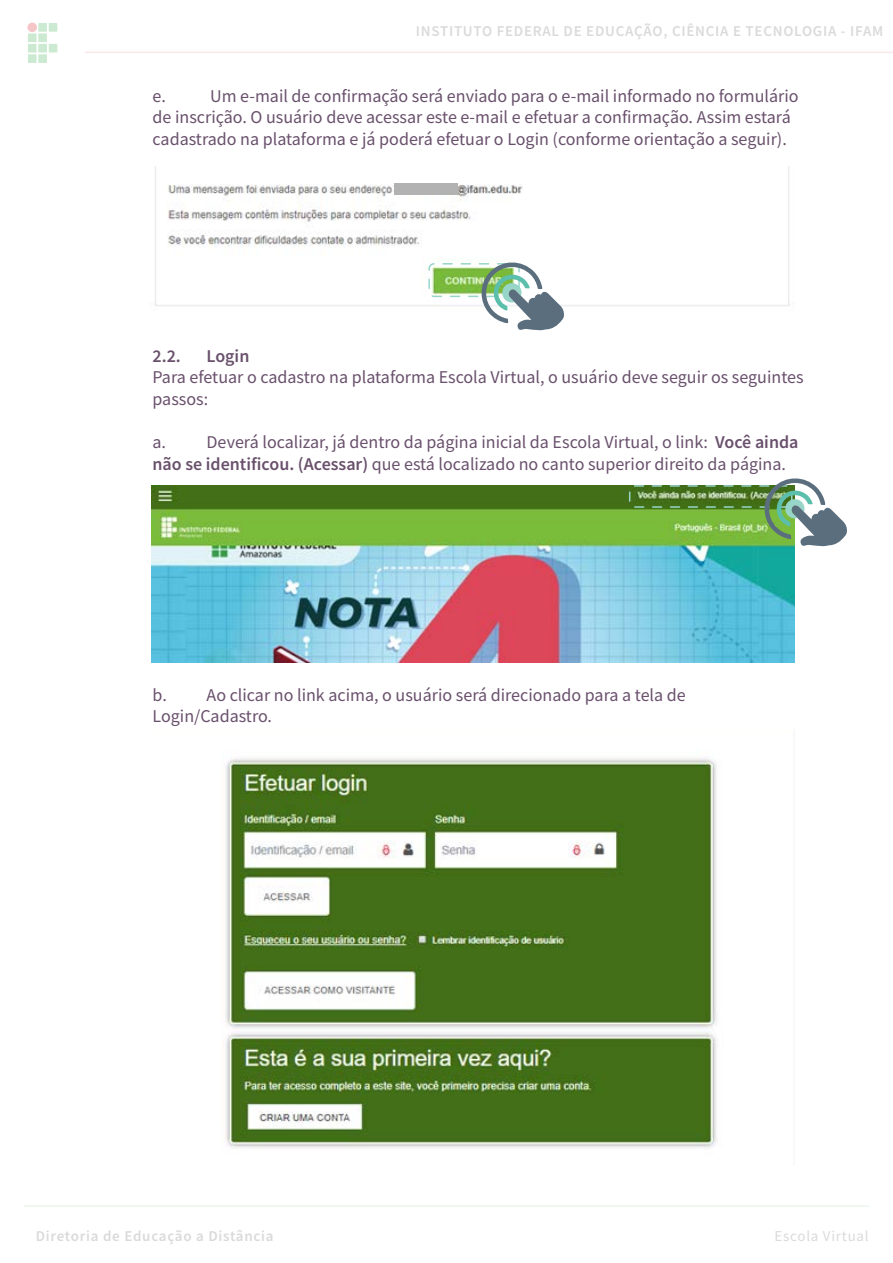
<style>
.page{position:relative;width:893px;height:1263px;background:#fff}
.page>*{position:absolute;margin:0;border:0;box-sizing:border-box;transform-origin:0 0}
.t1{font:18px/21.6px "Source Sans Pro";color:#69506c}
.t2{font:600 18px "Source Sans Pro";color:#69506c}
.t3{font:600 15px "Source Sans Pro";letter-spacing:.05em;color:#dadada}
.t4{font:15px "Source Sans Pro";letter-spacing:.05em;color:#dadada}
.s1{font-weight:600}
</style>
<div class="page">
<hr style="left:85px;top:52px;width:808px;height:1px;background:#cd191e">
<hr style="left:24px;top:1205px;width:845px;height:2px;background:#2f9e41">
<div style="left:38px;top:23px;width:9px;height:9px;background:#ccead1"></div>
<div style="left:49px;top:23px;width:8px;height:9px;background:#ccead1"></div>
<div style="left:49px;top:44px;width:8px;height:9px;background:#ccead1"></div>
<div style="left:28px;top:33px;width:9px;height:9px;background:#ccead1"></div>
<div style="left:38px;top:33px;width:9px;height:9px;background:#ccead1"></div>
<div style="left:28px;top:44px;width:9px;height:9px;background:#ccead1"></div>
<div style="left:38px;top:44px;width:9px;height:9px;background:#ccead1"></div>
<div style="left:28px;top:54px;width:9px;height:9px;background:#ccead1"></div>
<div style="left:38px;top:54px;width:9px;height:9px;background:#ccead1"></div>
<div style="left:27px;top:23px;width:10px;height:9px;background:#f5c6c7;border-radius:50%"></div>
<img style="left:155px;top:166px;width:635px;height:141px">
<div style="left:394px;top:184px;width:63px;height:11px;background:#b2b2b2"></div>
<img style="left:151px;top:486px;width:643px;height:176px">
<img style="left:223px;top:757px;width:494px;height:391px">
<div style="left:428px;top:263px;width:92px;height:34px;border:2px dashed #97d5c9;border-radius:5px"></div>
<svg style="left:479px;top:259px;width:85px;height:71px"></svg>
<div style="left:629px;top:485px;width:163px;height:23px;border:2px dashed #97d5c9;border-radius:5px"></div>
<svg style="left:762px;top:478px;width:85px;height:68px"></svg>
<p class="t3" style="left:416px;top:21px;width:469px">INSTITUTO FEDERAL DE EDUCAÇÃO, CIÊNCIA E TECNOLOGIA - IFAM</p>
<p class="t1" style="left:153px;top:85px;width:648px;text-indent:58px">Um e-mail de confirmação será enviado para o e-mail informado no formulário de inscrição. O usuário deve acessar este e-mail e efetuar a confirmação. Assim estará cadastrado na plataforma e já poderá efetuar o Login (conforme orientação a seguir).</p>
<p class="t1" style="left:153px;top:85px;width:15px">e.</p>
<p class="t2" style="left:153px;top:344px;width:30px">2.2.</p>
<p class="t2" style="left:207px;top:344px;width:44px">Login</p>
<p class="t1" style="left:153px;top:366px;width:653px">Para efetuar o cadastro na plataforma Escola Virtual, o usuário deve seguir os seguintes passos:</p>
<p class="t1" style="left:153px;top:431px;width:647px">a. Deverá localizar, já dentro da página inicial da Escola Virtual, o link: <span class="s1">Você ainda não se identificou. (Acessar)</span> que está localizado no canto superior direito da página.</p>
<p class="t1" style="left:153px;top:684px;width:535px">b. Ao clicar no link acima, o usuário será direcionado para a tela de<br>Login/Cadastro.</p>
<p class="t3" style="left:36px;top:1226px;width:239px">Diretoria de Educação a Distância</p>
<p class="t4" style="left:774px;top:1227px;width:96px">Escola Virtual</p>
</div>
